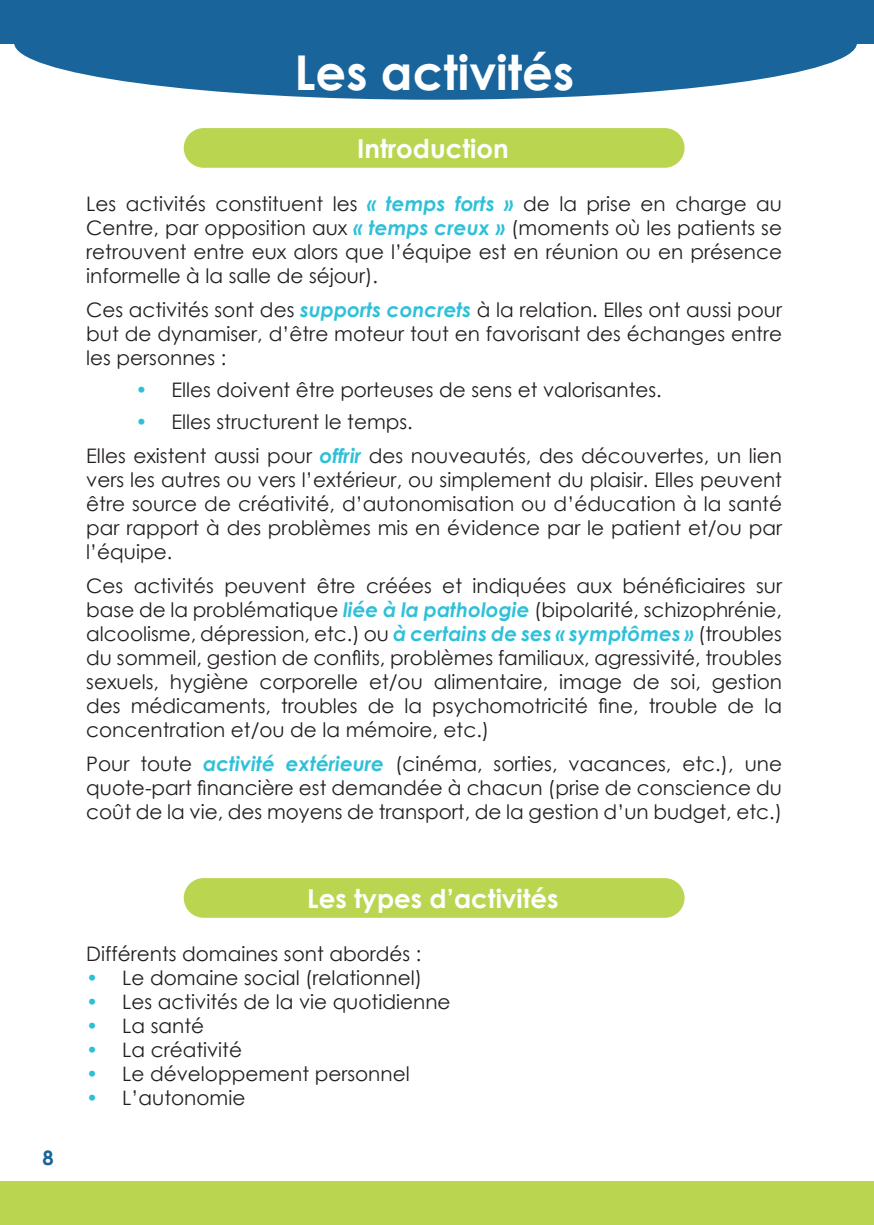
<style>
.page{position:relative;width:874px;height:1225px;background:#fff}
.page>*{position:absolute;margin:0;border:0;box-sizing:border-box;transform-origin:0 0}
.t1{font:700 48px "Century Gothic";color:#fff}
.t2{font:700 26px "Century Gothic";color:#fff}
.t3{font:20px/24px "Century Gothic";color:#231f20;text-align:justify}
.t4{font:700 20px "Century Gothic";color:#18649b}
.s1{font-weight:700;font-style:italic;color:#2fc0d8}
.s2{color:#2fc0d8}
</style>
<div class="page">
<div style="left:0;top:0;width:873px;height:43px;background:#18649b"></div>
<div style="left:0;top:1181px;width:873px;height:44px;background:#bad651"></div>
<div style="left:184px;top:878px;width:500px;height:39px;background:#bad651;border-radius:20px"></div>
<div style="left:184px;top:128px;width:500px;height:40px;background:#bad651;border-radius:20px"></div>
<svg style="left:14px;top:43px;width:842px;height:57px;fill:#18649b"></svg>
<p class="t4" style="left:43px;top:1142px;width:13px">8</p>
<p class="t1" style="left:294px;top:36px;width:281px">Les activités</p>
<p class="t2" style="left:357px;top:128px;width:153px">Introduction</p>
<p class="t3" style="left:86px;top:192px;width:697px">Les activités constituent les <span class="s1">« temps forts »</span> de la prise en charge au Centre, par opposition aux <span class="s1">« temps creux »</span> (moments où les patients se retrouvent entre eux alors que l’équipe est en réunion ou en présence informelle à la salle de séjour).</p>
<p class="t3" style="left:86px;top:298px;width:697px">Ces activités sont des <span class="s1">supports concrets</span> à la relation. Elles ont aussi pour but de dynamiser, d’être moteur tout en favorisant des échanges entre les personnes :</p>
<p class="t3" style="left:135px;top:378px;width:527px"><span class="s2">•</span> Elles doivent être porteuses de sens et valorisantes.</p>
<p class="t3" style="left:135px;top:410px;width:279px"><span class="s2">•</span> Elles structurent le temps.</p>
<p class="t3" style="left:86px;top:444px;width:697px">Elles existent aussi pour <span class="s1">offrir</span> des nouveautés, des découvertes, un lien vers les autres ou vers l’extérieur, ou simplement du plaisir. Elles peuvent être source de créativité, d’autonomisation ou d’éducation à la santé par rapport à des problèmes mis en évidence par le patient et/ou par l’équipe.</p>
<p class="t3" style="left:86px;top:574px;width:697px">Ces activités peuvent être créées et indiquées aux bénéficiaires sur base de la problématique <span class="s1">liée à la pathologie</span> (bipolarité, schizophrénie, alcoolisme, dépression, etc.) ou <span class="s1">à certains de ses « symptômes »</span> (troubles du sommeil, gestion de conflits, problèmes familiaux, agressivité, troubles sexuels, hygiène corporelle et/ou alimentaire, image de soi, gestion des médicaments, troubles de la psychomotricité fine, trouble de la concentration et/ou de la mémoire, etc.)</p>
<p class="t3" style="left:86px;top:752px;width:697px">Pour toute <span class="s1">activité extérieure</span> (cinéma, sorties, vacances, etc.), une quote-part financière est demandée à chacun (prise de conscience du coût de la vie, des moyens de transport, de la gestion d’un budget, etc.)</p>
<p class="t2" style="left:307px;top:878px;width:253px">Les types d’activités</p>
<p class="t3" style="left:86px;top:941px;width:336px">Différents domaines sont abordés :</p>
<p class="t3" style="left:86px;top:965px;width:337px"><span class="s2">•</span> Le domaine social (relationnel)</p>
<p class="t3" style="left:86px;top:989px;width:365px"><span class="s2">•</span> Les activités de la vie quotidienne</p>
<p class="t3" style="left:86px;top:1013px;width:119px"><span class="s2">•</span> La santé</p>
<p class="t3" style="left:86px;top:1037px;width:157px"><span class="s2">•</span> La créativité</p>
<p class="t3" style="left:86px;top:1061px;width:325px"><span class="s2">•</span> Le développement personnel</p>
<p class="t3" style="left:86px;top:1085px;width:161px"><span class="s2">•</span> L’autonomie</p>
</div>
